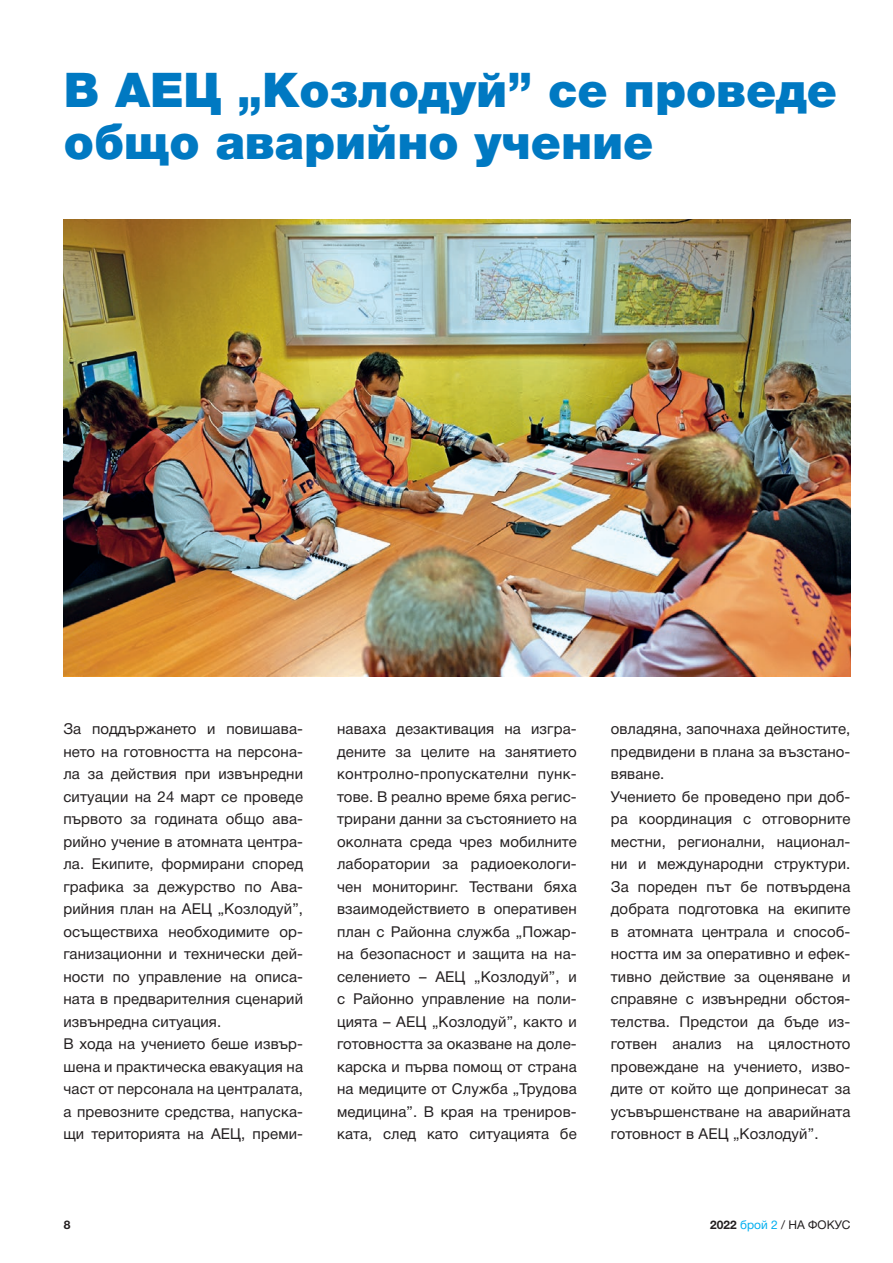
<style>
.page{position:relative;width:893px;height:1263px;background:#fff}
.page>*{position:absolute;margin:0;border:0;box-sizing:border-box;transform-origin:0 0}
.t1{font:900 48px/52.5px "Helvetica Neue Cyr";color:#0079c2}
.t2{font:15px/22.5px "Helvetica Neue Cyr";letter-spacing:.01em;color:#231f20}
.t3{font:12px "Helvetica Neue Cyr";color:#231f20}
.t4{font:700 12px "Helvetica Neue Cyr";color:#231f20}
.s1{font-weight:700}
.s2{color:#00aeef}
</style>
<div class="page">
<img style="left:63px;top:219px;width:787px;height:457px">
<h1 class="t1" style="left:64px;top:64px;width:775px">В АЕЦ „Козлодуй” се проведе общо аварийно учение</h1>
<p class="t2" style="left:63px;top:718px;width:241px">За поддържането и повишава&shy;нето на готовността на персона&shy;ла за действия при извънредни ситуации на 24 март се проведе първото за годината общо ава&shy;рийно учение в атомната центра&shy;ла. Екипите, формирани според графика за дежурство по Ава&shy;рийния план на АЕЦ „Козлодуй”, осъществиха необходимите ор&shy;ганизационни и технически дей&shy;ности по управление на описа&shy;ната в предварителния сценарий извънредна ситуация.<br>В хода на учението беше извър&shy;шена и практическа евакуация на част от персонала на централата, а превозните средства, напуска&shy;щи територията на АЕЦ, преми-</p>
<p class="t2" style="left:337px;top:718px;width:241px;text-align:justify">наваха дезактивация на изгра&shy;дените за целите на занятието контролно-пропускателни пунк&shy;тове. В реално време бяха регис&shy;трирани данни за състоянието на околната среда чрез мобилните лаборатории за радиоекологи&shy;чен мониторинг. Тествани бяха взаимодействието в оперативен план с Районна служба „Пожар&shy;на безопасност и защита на на&shy;селението – АЕЦ „Козлодуй”, и с Районно управление на поли&shy;цията – АЕЦ „Козлодуй”, както и готовността за оказване на доле&shy;карска и първа помощ от страна на медиците от Служба „Трудова медицина”. В края на трениров&shy;ката, след като ситуацията бе</p>
<p class="t2" style="left:611px;top:718px;width:241px">овладяна, започнаха дейностите, предвидени в плана за възстано&shy;вяване.<br>Учението бе проведено при доб&shy;ра координация с отговорните местни, регионални, национал&shy;ни и международни структури.<br>За пореден път бе потвърдена добрата подготовка на екипите в атомната централа и способ&shy;ността им за оперативно и ефек&shy;тивно действие за оценяване и справяне с извънредни обстоя&shy;телства. Предстои да бъде из&shy;готвен анализ на цялостното провеждане на учението, изво&shy;дите от който ще допринесат за усъвършенстване на аварийната готовност в АЕЦ „Козлодуй”.</p>
<p class="t4" style="left:64px;top:1218px;width:8px">8</p>
<p class="t3" style="left:710px;top:1218px;width:142px"><span class="s1">2022</span> <span class="s2">брой 2</span> / НА ФОКУС</p>
</div>
